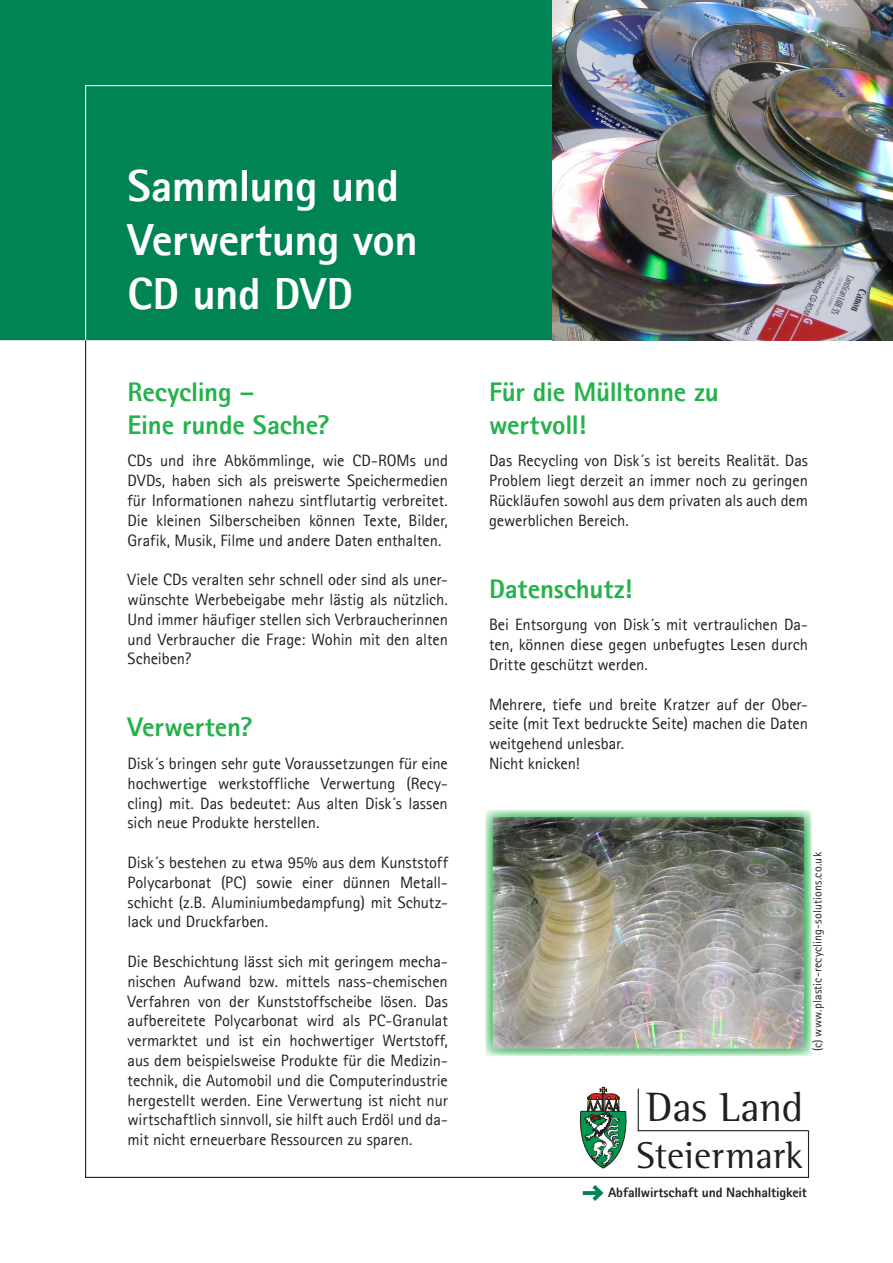
<style>
.page{position:relative;width:893px;height:1263px;background:#fff}
.page>*{position:absolute;margin:0;border:0;box-sizing:border-box;transform-origin:0 0}
.t1{font:800 45px/54px "Agfa Rotis Sans Serif";letter-spacing:-.01em;color:#fff}
.t2{font:42px "Rotis Semi Serif";letter-spacing:-.005em;color:#231f20}
.t3{font:38.25px "Rotis Semi Serif";letter-spacing:.005em;color:#231f20}
.t4{font:800 27px/32.4px "Agfa Rotis Sans Serif";letter-spacing:-.01em;color:#23b24b}
.t5{font:16.5px/19.8px "Agfa Rotis Sans Serif";letter-spacing:-.005em;color:#231f20;text-align:justify}
.t6{font:800 13.65px "Agfa Rotis Sans Serif";letter-spacing:-.01em;color:#231f20}
.t7{font:12px "Agfa Rotis Sans Serif";letter-spacing:.01em;color:#231f20}
</style>
<div class="page">
<div style="left:0;top:0;width:553px;height:340px;background:#008454"></div>
<hr style="left:85px;top:340px;width:1px;height:838px;background:#231f20">
<hr style="left:85px;top:85px;width:1px;height:255px;background:#fff">
<hr style="left:85px;top:85px;width:468px;height:1px;background:#fff">
<hr style="left:85px;top:1177px;width:723px;height:1px;background:#231f20">
<hr style="left:808px;top:1130px;width:1px;height:48px;background:#231f20">
<hr style="left:638px;top:1130px;width:170px;height:1px;background:#231f20">
<hr style="left:638px;top:1089px;width:1px;height:42px;background:#231f20">
<svg style="left:580px;top:1087px;width:47px;height:82px"></svg>
<svg style="left:583px;top:1191px;width:5px;height:4px"></svg>
<svg style="left:588px;top:1185px;width:16px;height:16px"></svg>
<img style="left:553px;top:0;width:340px;height:340px">
<img style="left:494px;top:818px;width:309px;height:229px">
<h1 class="t1" style="left:128px;top:158px;width:292px">Sammlung und<br>Verwertung von<br>CD und DVD</h1>
<h3 class="t4" style="left:128px;top:376px;width:204px">Recycling –<br>Eine runde Sache?</h3>
<p class="t5" style="left:128px;top:451px;width:322px">CDs und ihre Abkömmlinge, wie CD-ROMs und DVDs, haben sich als preiswerte Speichermedien für Informationen nahezu sintflutartig verbreitet.<br>Die kleinen Silberscheiben können Texte, Bilder, Grafik, Musik, Filme und andere Daten enthalten.</p>
<p class="t5" style="left:128px;top:569px;width:322px">Viele CDs veralten sehr schnell oder sind als uner&shy;wünschte Werbebeigabe mehr lästig als nützlich.<br>Und immer häufiger stellen sich Verbraucherinnen und Verbraucher die Frage: Wohin mit den alten Scheiben?</p>
<h3 class="t4" style="left:128px;top:711px;width:127px">Verwerten?</h3>
<p class="t5" style="left:128px;top:753px;width:322px">Disk´s bringen sehr gute Voraussetzungen für eine hochwertige werkstoffliche Verwertung (Recy&shy;cling) mit. Das bedeutet: Aus alten Disk´s lassen sich neue Produkte herstellen.</p>
<p class="t5" style="left:128px;top:852px;width:322px">Disk´s bestehen zu etwa 95% aus dem Kunststoff Polycarbonat (PC) sowie einer dünnen Metall&shy;schicht (z.B. Aluminiumbedampfung) mit Schutz&shy;lack und Druckfarben.</p>
<p class="t5" style="left:128px;top:951px;width:322px">Die Beschichtung lässt sich mit geringem mecha&shy;nischen Aufwand bzw. mittels nass-chemischen Verfahren von der Kunststoffscheibe lösen. Das aufbereitete Polycarbonat wird als PC-Granulat vermarktet und ist ein hochwertiger Wertstoff, aus dem beispielsweise Produkte für die Medizin&shy;technik, die Automobil und die Computerindustrie hergestellt werden. Eine Verwertung ist nicht nur wirtschaftlich sinnvoll, sie hilft auch Erdöl und da&shy;mit nicht erneuerbare Ressourcen zu sparen.</p>
<h3 class="t4" style="left:489px;top:376px;width:231px">Für die Mülltonne zu wertvoll!</h3>
<p class="t5" style="left:489px;top:451px;width:320px">Das Recycling von Disk´s ist bereits Realität. Das Problem liegt derzeit an immer noch zu geringen Rückläufen sowohl aus dem privaten als auch dem gewerblichen Bereich.</p>
<h3 class="t4" style="left:489px;top:572px;width:145px">Datenschutz!</h3>
<p class="t5" style="left:489px;top:615px;width:320px">Bei Entsorgung von Disk´s mit vertraulichen Da&shy;ten, können diese gegen unbefugtes Lesen durch Dritte geschützt werden.</p>
<p class="t5" style="left:489px;top:694px;width:320px;text-align:left">Mehrere, tiefe und breite Kratzer auf der Ober&shy;seite (mit Text bedruckte Seite) machen die Daten weitgehend unlesbar.<br>Nicht knicken!</p>
<p class="t7" style="left:810px;top:1051px;width:201px;rotate:-90deg">(c) www.plastic-recycling-solutions.co.uk</p>
<h2 class="t2" style="left:646px;top:1083px;width:159px">Das Land</h2>
<h3 class="t3" style="left:636px;top:1132px;width:168px">Steiermark</h3>
<p class="t6" style="left:608px;top:1184px;width:200px">Abfallwirtschaft und Nachhaltigkeit</p>
</div>
